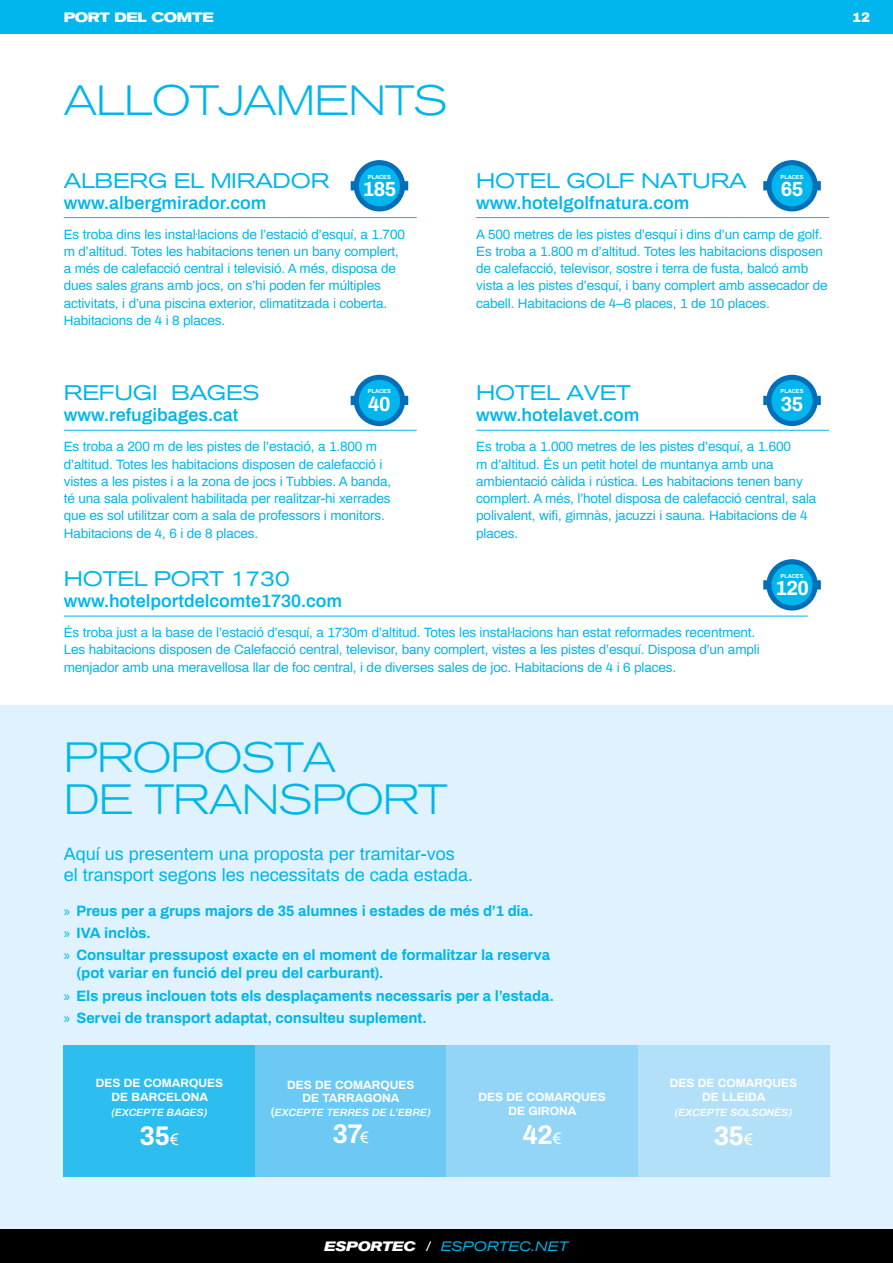
<style>
.page{position:relative;width:893px;height:1263px;background:#fff}
.page>*{position:absolute;margin:0;border:0;box-sizing:border-box;transform-origin:0 0}
.t1{font:300 expanded 42px/42px "Akzidenz Grotesk BQ";letter-spacing:-.02em;color:#00b6ed}
.t2{font:700 27px "Archivo";letter-spacing:-.01em;color:#fff}
.t3{font:expanded 21px "Akzidenz Grotesk BQ";letter-spacing:-.01em;color:#00b6ed}
.t4{font:700 20.55px "Archivo";letter-spacing:-.02em;color:#fff}
.t5{font:600 18px "Archivo";color:#00b6ed}
.t6{font:18px/21px "Archivo";color:#00b6ed}
.t7{font:700 15px/22.2px "Archivo";letter-spacing:-.01em;color:#00b6ed}
.t8{font:13.5px/17.2px "Archivo";letter-spacing:-.01em;color:#00b6ed}
.t9{font:italic expanded 13.5px "Akzidenz Grotesk BQ";letter-spacing:.015em;color:#00b6ed}
.t10{font:700 expanded 13.5px "Akzidenz Grotesk BQ";letter-spacing:-.02em;color:#fff}
.t11{font:900 13.5px "Archivo";color:#fff}
.t12{font:700 12px/13.5px "Archivo";color:#fff;text-align:center}
.t13{font:italic 600 10.5px "Archivo";color:#fff}
.t14{font:700 5.85px "Archivo";letter-spacing:-.02em;color:#fff}
.s1{font-family:"Myriad Pro";font-weight:400}
.s2{font-weight:400;font-size:16.5px}
.s3{font-weight:700;font-style:normal;font-size:12px}
.s4{font-weight:700;color:#fff}
.s5{font-style:normal;color:#fff}
</style>
<div class="page">
<div style="left:0;top:706px;width:893px;height:557px;background:#dff2fd"></div>
<hr style="left:476px;top:217px;width:353px;height:1px;background:#00b6ed">
<hr style="left:476px;top:430px;width:353px;height:1px;background:#00b6ed">
<hr style="left:64px;top:217px;width:353px;height:1px;background:#00b6ed">
<hr style="left:64px;top:616px;width:744px;height:1px;background:#00b6ed">
<hr style="left:64px;top:430px;width:353px;height:1px;background:#00b6ed">
<div style="left:64px;top:1045px;width:191px;height:131px;background:#2ebdef"></div>
<div style="left:255px;top:1045px;width:191px;height:131px;background:#6cc9f3"></div>
<div style="left:446px;top:1045px;width:192px;height:131px;background:#93d5f6"></div>
<div style="left:638px;top:1045px;width:191px;height:131px;background:#b3e0f9"></div>
<svg style="left:351px;top:160px;width:57px;height:51px"></svg>
<div style="left:359px;top:165px;width:41px;height:41px;background:#00b6ed;border-radius:50%"></div>
<svg style="left:763px;top:559px;width:58px;height:51px"></svg>
<div style="left:771px;top:564px;width:42px;height:41px;background:#00b6ed;border-radius:50%"></div>
<svg style="left:763px;top:160px;width:58px;height:51px"></svg>
<div style="left:771px;top:165px;width:42px;height:41px;background:#00b6ed;border-radius:50%"></div>
<svg style="left:351px;top:375px;width:57px;height:51px"></svg>
<div style="left:359px;top:380px;width:41px;height:41px;background:#00b6ed;border-radius:50%"></div>
<svg style="left:763px;top:375px;width:58px;height:51px"></svg>
<div style="left:771px;top:380px;width:42px;height:41px;background:#00b6ed;border-radius:50%"></div>
<div style="left:0;top:1229px;width:893px;height:34px;background:#000"></div>
<div style="left:0;top:0;width:893px;height:34px;background:#00b6ed"></div>
<p class="t10" style="left:64px;top:9px;width:151px">PORT DEL COMTE</p>
<p class="t11" style="left:852px;top:9px;width:20px">12</p>
<h1 class="t1" style="left:64px;top:79px;width:385px">ALLOTJAMENTS</h1>
<h3 class="t3" style="left:64px;top:168px;width:267px">ALBERG EL MIRADOR</h3>
<h3 class="t5" style="left:64px;top:189px;width:204px">www.albergmirador.com</h3>
<p class="t8" style="left:64px;top:225px;width:343px">Es troba dins les instal·lacions de l’estació d’esquí, a 1.700 m d’altitud. Totes les habitacions tenen un bany complert, a més de calefacció central i televisió. A més, disposa de dues sales grans amb jocs, on s’hi poden fer múltiples activitats, i d’una piscina exterior, climatitzada i coberta.<br>Habitacions de 4 i 8 places.</p>
<p class="t14" style="left:368px;top:172px;width:24px">PLACES</p>
<h3 class="t4" style="left:363px;top:174px;width:35px">185</h3>
<h3 class="t3" style="left:476px;top:168px;width:272px">HOTEL GOLF NATURA</h3>
<h3 class="t5" style="left:476px;top:189px;width:215px">www.hotelgolfnatura.com</h3>
<p class="t8" style="left:476px;top:225px;width:353px">A 500 metres de les pistes d’esquí i dins d’un camp de golf.<br>Es troba a 1.800 m d’altitud. Totes les habitacions disposen de calefacció, televisor, sostre i terra de fusta, balcó amb vista a les pistes d’esquí, i bany complert amb assecador de cabell. Habitacions de 4–6 places, 1 de 10 places.</p>
<p class="t14" style="left:781px;top:172px;width:24px">PLACES</p>
<h3 class="t4" style="left:781px;top:174px;width:24px">65</h3>
<h3 class="t3" style="left:64px;top:381px;width:197px">REFUGI BAGES</h3>
<h3 class="t5" style="left:64px;top:402px;width:176px">www.refugibages.cat</h3>
<p class="t8" style="left:64px;top:437px;width:329px">Es troba a 200 m de les pistes de l’estació, a 1.800 m d’altitud. Totes les habitacions disposen de calefacció i vistes a les pistes i a la zona de jocs i Tubbies. A banda, té una sala polivalent habilitada per realitzar-hi xerrades que es sol utilitzar com a sala de professors i monitors.<br>Habitacions de 4, 6 i de 8 places.</p>
<p class="t14" style="left:368px;top:387px;width:24px">PLACES</p>
<h3 class="t4" style="left:368px;top:389px;width:24px">40</h3>
<h3 class="t3" style="left:476px;top:381px;width:156px">HOTEL AVET</h3>
<h3 class="t5" style="left:476px;top:402px;width:165px">www.hotelavet.com</h3>
<p class="t8" style="left:476px;top:437px;width:342px">Es troba a 1.000 metres de les pistes d’esquí, a 1.600<br>m d’altitud. És un petit hotel de muntanya amb una ambientació càlida i rústica. Les habitacions tenen bany complert. A més, l’hotel disposa de calefacció central, sala polivalent, wifi, gimnàs, jacuzzi i sauna. Habitacions de 4 places.</p>
<p class="t14" style="left:781px;top:387px;width:24px">PLACES</p>
<h3 class="t4" style="left:781px;top:389px;width:24px">35</h3>
<h3 class="t3" style="left:64px;top:567px;width:227px">HOTEL PORT 1730</h3>
<h3 class="t5" style="left:64px;top:588px;width:280px">www.hotelportdelcomte1730.com</h3>
<p class="t8" style="left:64px;top:623px;width:697px">És troba just a la base de l’estació d’esquí, a 1730m d’altitud. Totes les instal·lacions han estat reformades recentment.<br>Les habitacions disposen de Calefacció central, televisor, bany complert, vistes a les pistes d’esquí. Disposa d’un ampli menjador amb una meravellosa llar de foc central, i de diverses sales de joc. Habitacions de 4 i 6 places.</p>
<p class="t14" style="left:781px;top:571px;width:24px">PLACES</p>
<h3 class="t4" style="left:775px;top:573px;width:35px">120</h3>
<h1 class="t1" style="left:64px;top:736px;width:385px">PROPOSTA<br>DE TRANSPORT</h1>
<h3 class="t6" style="left:64px;top:842px;width:411px">Aquí us presentem una proposta per tramitar-vos el transport segons les necessitats de cada estada.</h3>
<p class="t7" style="left:64px;top:899px;width:488px"><span class="s1">»</span> Preus per a grups majors de 35 alumnes i estades de més d’1 dia.<br><span class="s1">»</span> IVA inclòs.<br><span class="s1">»</span> Consultar pressupost exacte en el moment de formalitzar la reserva</p>
<p class="t7" style="left:64px;top:961px;width:492px;text-indent:13px">(pot variar en funció del preu del carburant).<br><span class="s1">»</span> Els preus inclouen tots els desplaçaments necessaris per a l’estada. <span class="s1">»</span> Servei de transport adaptat, consulteu suplement.</p>
<p class="t12" style="left:96px;top:1076px;width:129px">DES DE COMARQUES<br>DE BARCELONA</p>
<p class="t13" style="left:112px;top:1104px;width:97px">(EXCEPTE BAGES)</p>
<h2 class="t2" style="left:140px;top:1115px;width:40px">35<span class="s2">€</span></h2>
<p class="t12" style="left:287px;top:1077px;width:129px">DES DE COMARQUES<br>DE TARRAGONA</p>
<p class="t13" style="left:271px;top:1104px;width:161px"><span class="s3">(</span>EXCEPTE TERRES DE L’EBRE)</p>
<h2 class="t2" style="left:333px;top:1114px;width:38px">37<span class="s2">€</span></h2>
<p class="t12" style="left:478px;top:1090px;width:129px">DES DE COMARQUES<br>DE GIRONA</p>
<h2 class="t2" style="left:523px;top:1115px;width:40px">42<span class="s2">€</span></h2>
<p class="t9" style="left:324px;top:1238px;width:246px"><span class="s4">ESPORTEC</span> <span class="s5">/</span> ESPORTEC.NET</p>
<p class="t12" style="left:670px;top:1076px;width:129px">DES DE COMARQUES<br>DE LLEIDA</p>
<p class="t13" style="left:675px;top:1104px;width:119px">(EXCEPTE SOLSONÈS)</p>
<h2 class="t2" style="left:714px;top:1115px;width:40px">35<span class="s2">€</span></h2>
</div>
